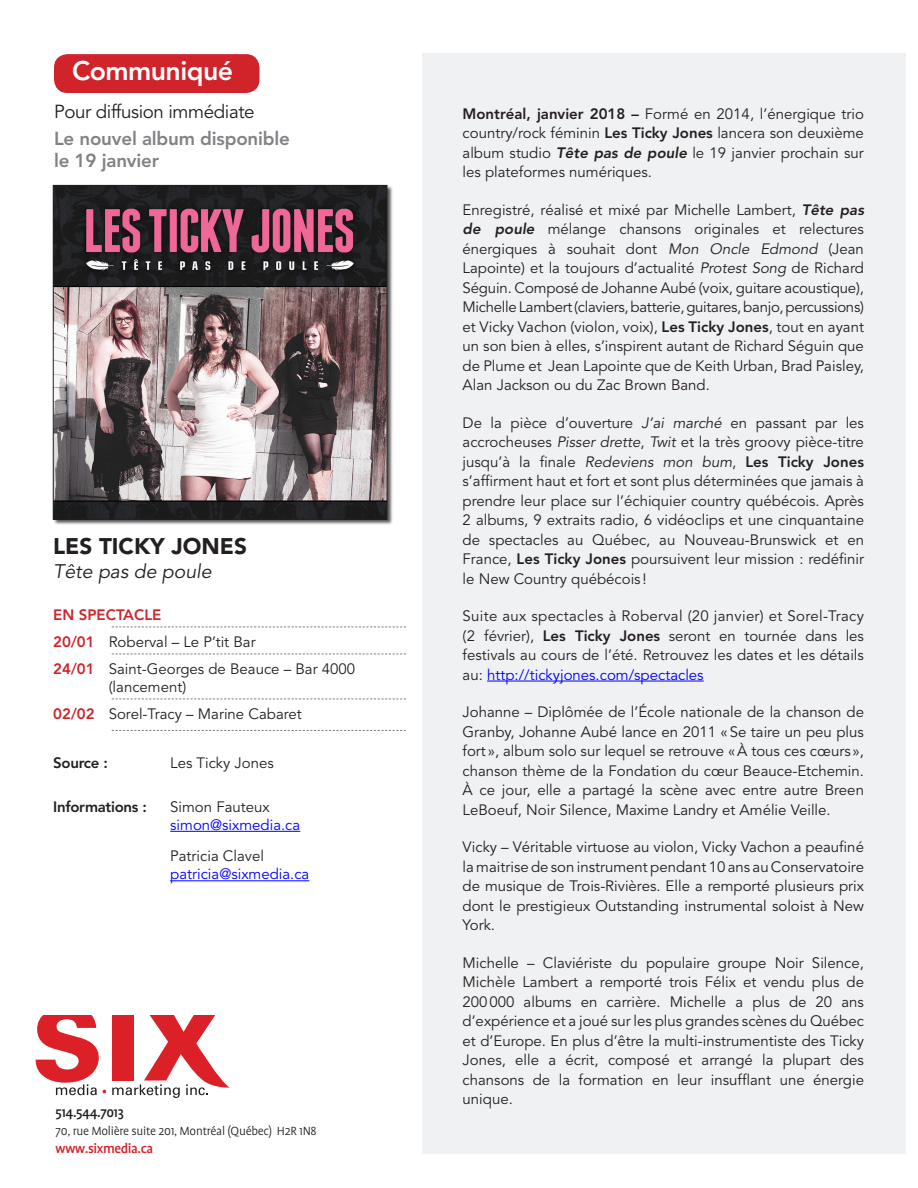
<style>
.page{position:relative;width:918px;height:1188px;background:#fff}
.page>*{position:absolute;margin:0;border:0;box-sizing:border-box;transform-origin:0 0}
.t1{font:800 26.7px "Avenir";letter-spacing:-.02em;color:#fff}
.Le_nouvel_album{font:900 22.5px "Avenir";color:#231f20}
.Le_nouvel_album-2{font:italic 19.5px "Avenir";color:#231f20}
.Le_nouvel_album-3{font:800 18.75px/22.5px "Avenir";letter-spacing:-.01em;color:#808285}
.t2{font:18.75px "Avenir";letter-spacing:-.02em;color:#231f20}
.Le_nouvel_album-4{font:15px/19.5px "Avenir";color:#231f20;text-align:justify}
.t3{font:15px "Avenir";color:#00f}
.t4{font:800 15px "Avenir";letter-spacing:-.02em;color:#231f20}
.t5{font:500 15px "Profile";letter-spacing:-.03em;color:#d1232a}
.t6{font:500 15px "Profile";letter-spacing:-.03em;color:#231f20}
.t7{font:800 15px "Avenir";color:#d1232a}
.t8{font:300 13.5px "Profile";letter-spacing:-.02em;color:#231f20}
.s1{font-weight:800;color:#d1232a}
.s2{font-weight:800}
.s3{font-weight:800;font-style:italic}
.s4{font-style:italic}
.s5{color:#00f}
</style>
<div class="page">
<div style="left:422px;top:53px;width:483px;height:1101px;background:#f0f1f2"></div>
<svg style="left:112px;top:627px;width:294px;height:1px"></svg>
<svg style="left:112px;top:654px;width:294px;height:1px"></svg>
<svg style="left:112px;top:699px;width:294px;height:1px"></svg>
<svg style="left:112px;top:730px;width:294px;height:1px"></svg>
<hr style="left:170px;top:831px;width:130px;height:1px;background:#00f">
<hr style="left:170px;top:880px;width:139px;height:1px;background:#00f">
<div style="left:53px;top:185px;width:340px;height:341px;background:#231f20;opacity:.75"></div>
<img style="left:55px;top:187px;width:330px;height:331px">
<div style="left:53px;top:185px;width:334px;height:335px;border:1px solid #231f20"></div>
<div style="left:54px;top:54px;width:206px;height:39px;background:#d1232a;border-radius:14px"></div>
<hr style="left:487px;top:681px;width:217px;height:1px;background:#00f">
<svg style="left:36px;top:1016px;width:70px;height:79px"></svg>
<svg style="left:112px;top:1016px;width:118px;height:82px"></svg>
<p class="t1" style="left:72px;top:55px;width:163px">Communiqué</p>
<p class="t2" style="left:54px;top:101px;width:202px">Pour diffusion immédiate</p>
<p class="Le_nouvel_album-3" style="left:54px;top:127px;width:237px">Le nouvel album disponible le 19 janvier</p>
<p class="Le_nouvel_album" style="left:53px;top:532px;width:195px">LES TICKY JONES</p>
<p class="Le_nouvel_album-2" style="left:53px;top:560px;width:160px">Tête pas de poule</p>
<p class="t7" style="left:53px;top:606px;width:110px">EN SPECTACLE</p>
<p class="Le_nouvel_album-4" style="left:53px;top:632px;width:204px"><span class="s1">20/01</span> Roberval – Le P’tit Bar</p>
<p class="Le_nouvel_album-4" style="left:109px;top:660px;width:248px;line-height:18px;text-indent:-56px"><span class="s1">24/01</span> Saint-Georges de Beauce – Bar 4000 (lancement)</p>
<p class="Le_nouvel_album-4" style="left:53px;top:704px;width:250px"><span class="s1">02/02</span> Sorel-Tracy – Marine Cabaret</p>
<p class="t4" style="left:53px;top:754px;width:56px">Source :</p>
<p class="Le_nouvel_album-4" style="left:170px;top:754px;width:105px">Les Ticky Jones</p>
<p class="t4" style="left:53px;top:798px;width:95px">Informations :</p>
<p class="Le_nouvel_album-4" style="left:170px;top:797px;width:101px">Simon Fauteux</p>
<p class="t3" style="left:170px;top:816px;width:132px">simon@sixmedia.ca</p>
<p class="Le_nouvel_album-4" style="left:170px;top:847px;width:95px">Patricia Clavel</p>
<p class="t3" style="left:170px;top:866px;width:141px">patricia@sixmedia.ca</p>
<p class="t6" style="left:56px;top:1105px;width:70px">514.544.7013</p>
<p class="t8" style="left:56px;top:1124px;width:263px">70, rue Molière suite 201, Montréal (Québec) H2R 1N8</p>
<p class="t5" style="left:56px;top:1141px;width:99px">www.sixmedia.ca</p>
<p class="Le_nouvel_album-4" style="left:463px;top:104px;width:403px"><span class="s2">Montréal, janvier 2018 –</span> Formé en 2014, l’énergique trio country/rock féminin <span class="s2">Les Ticky Jones</span> lancera son deuxième album studio <span class="s3">Tête pas de poule</span> le 19 janvier prochain sur les plateformes numériques.</p>
<p class="Le_nouvel_album-4" style="left:463px;top:200px;width:403px">Enregistré, réalisé et mixé par Michelle Lambert, <span class="s3">Tête pas de poule</span> mélange chansons originales et relectures énergiques à souhait dont <span class="s4">Mon Oncle Edmond</span> (Jean Lapointe) et la toujours d’actualité <span class="s4">Protest Song</span> de Richard Séguin. Composé de Johanne Aubé (voix, guitare acoustique), Michelle Lambert (claviers, batterie, guitares, banjo, percussions) et Vicky Vachon (violon, voix), <span class="s2">Les Ticky Jones</span>, tout en ayant un son bien à elles, s’inspirent autant de Richard Séguin que de Plume et Jean Lapointe que de Keith Urban, Brad Paisley, Alan Jackson ou du Zac Brown Band.</p>
<p class="Le_nouvel_album-4" style="left:463px;top:413px;width:403px">De la pièce d’ouverture <span class="s4">J’ai marché</span> en passant par les accrocheuses <span class="s4">Pisser drette</span>, <span class="s4">Twit</span> et la très groovy pièce-titre jusqu’à la finale <span class="s4">Redeviens mon bum</span>, <span class="s2">Les Ticky Jones </span>s’affirment haut et fort et sont plus déterminées que jamais à prendre leur place sur l’échiquier country québécois. Après 2 albums, 9 extraits radio, 6 vidéoclips et une cinquantaine de spectacles au Québec, au Nouveau-Brunswick et en France, <span class="s2">Les Ticky Jones</span> poursuivent leur mission : redéfinir le New Country québécois !</p>
<p class="Le_nouvel_album-4" style="left:463px;top:607px;width:403px">Suite aux spectacles à Roberval (20 janvier) et Sorel-Tracy (2 février), <span class="s2">Les Ticky Jones</span> seront en tournée dans les festivals au cours de l’été. Retrouvez les dates et les détails au: <span class="s5">http://tickyjones.com/spectacles</span></p>
<p class="Le_nouvel_album-4" style="left:463px;top:703px;width:403px">Johanne – Diplômée de l’École nationale de la chanson de Granby, Johanne Aubé lance en 2011 «Se taire un peu plus fort », album solo sur lequel se retrouve «À tous ces cœurs », chanson thème de la Fondation du cœur Beauce-Etchemin.<br>À ce jour, elle a partagé la scène avec entre autre Breen LeBoeuf, Noir Silence, Maxime Landry et Amélie Veille.</p>
<p class="Le_nouvel_album-4" style="left:463px;top:838px;width:403px">Vicky – Véritable virtuose au violon, Vicky Vachon a peaufiné la maitrise de son instrument pendant 10 ans au Conservatoire de musique de Trois-Rivières. Elle a remporté plusieurs prix dont le prestigieux Outstanding instrumental soloist à New York.</p>
<p class="Le_nouvel_album-4" style="left:463px;top:953px;width:403px">Michelle – Claviériste du populaire groupe Noir Silence, Michèle Lambert a remporté trois Félix et vendu plus de 200000 albums en carrière. Michelle a plus de 20 ans d’expérience et a joué sur les plus grandes scènes du Québec et d’Europe. En plus d’être la multi-instrumentiste des Ticky Jones, elle a écrit, composé et arrangé la plupart des chansons de la formation en leur insufflant une énergie unique.</p>
</div>
